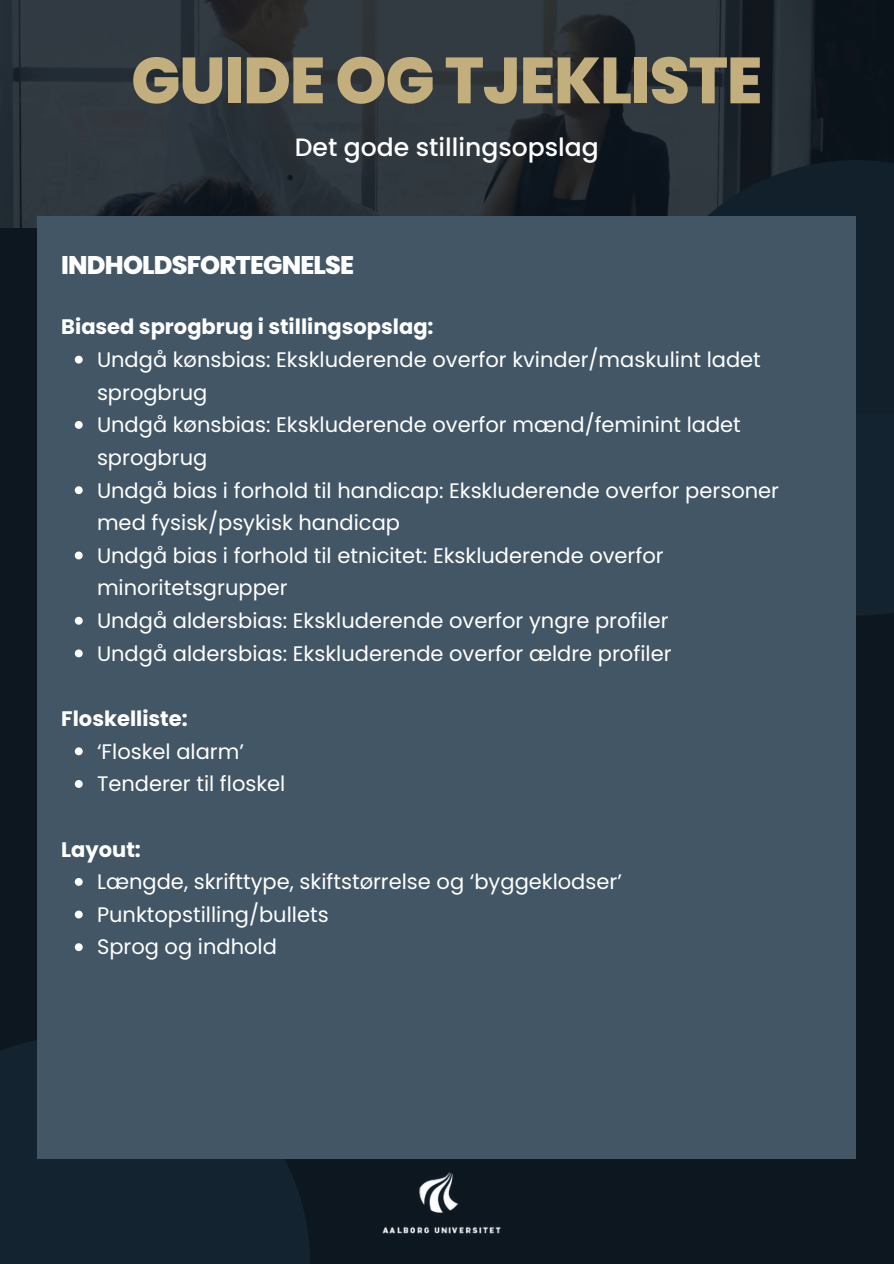
<style>
.page{position:relative;width:894px;height:1264px;background:#fff}
.page>*{position:absolute;margin:0;border:0;box-sizing:border-box;transform-origin:0 0}
.t1{font:800 65.1px "Poppins";letter-spacing:-.02em;color:#c2af7d}
.t2{font:800 25.5px "Poppins";letter-spacing:-.035em;color:#fff}
.t3{font:500 25.05px "Poppins";color:#fff}
.t4{font:21px/32.7px "Poppins";color:#fff}
.t5{font:700 21px "Poppins";color:#fff}
</style>
<div class="page">
<div style="left:0;top:0;width:893px;height:1263px;background:#0d1720"></div>
<div style="left:0;top:1035px;width:310px;height:228px;background:#142330"></div>
<div style="left:628px;top:160px;width:265px;height:455px;background:#142330"></div>
<svg style="left:0;top:0;width:893px;height:414px"></svg>
<div style="left:38px;top:216px;width:818px;height:942px;background:#435666"></div>
<svg style="left:75px;top:356px;width:8px;height:7px"></svg>
<svg style="left:75px;top:421px;width:8px;height:8px"></svg>
<svg style="left:75px;top:486px;width:8px;height:8px"></svg>
<svg style="left:75px;top:551px;width:8px;height:8px"></svg>
<svg style="left:75px;top:617px;width:8px;height:7px"></svg>
<svg style="left:75px;top:649px;width:8px;height:8px"></svg>
<svg style="left:75px;top:747px;width:8px;height:8px"></svg>
<svg style="left:75px;top:780px;width:8px;height:8px"></svg>
<svg style="left:75px;top:878px;width:8px;height:7px"></svg>
<svg style="left:75px;top:910px;width:8px;height:8px"></svg>
<svg style="left:75px;top:943px;width:8px;height:8px"></svg>
<img style="left:347px;top:1158px;width:183px;height:76px">
<h1 class="t1" style="left:131px;top:35px;width:632px">GUIDE OG TJEKLISTE</h1>
<h3 class="t3" style="left:295px;top:129px;width:305px">Det gode stillingsopslag</h3>
<h2 class="t2" style="left:61px;top:247px;width:294px">INDHOLDSFORTEGNELSE</h2>
<h4 class="t5" style="left:61px;top:312px;width:373px">Biased sprogbrug i stillingsopslag:</h4>
<p class="t4" style="left:97px;top:343px;width:665px">Undgå kønsbias: Ekskluderende overfor kvinder/maskulint ladet sprogbrug</p>
<p class="t4" style="left:97px;top:408px;width:645px">Undgå kønsbias: Ekskluderende overfor mænd/feminint ladet sprogbrug</p>
<p class="t4" style="left:97px;top:474px;width:683px">Undgå bias i forhold til handicap: Ekskluderende overfor personer med fysisk/psykisk handicap</p>
<p class="t4" style="left:97px;top:539px;width:568px">Undgå bias i forhold til etnicitet: Ekskluderende overfor minoritetsgrupper</p>
<p class="t4" style="left:97px;top:604px;width:573px">Undgå aldersbias: Ekskluderende overfor yngre profiler</p>
<p class="t4" style="left:97px;top:637px;width:576px">Undgå aldersbias: Ekskluderende overfor ældre profiler</p>
<h4 class="t5" style="left:61px;top:704px;width:128px">Floskelliste:</h4>
<p class="t4" style="left:97px;top:735px;width:148px">‘Floskel alarm’</p>
<p class="t4" style="left:97px;top:767px;width:190px">Tenderer til floskel</p>
<h4 class="t5" style="left:61px;top:834px;width:81px">Layout:</h4>
<p class="t4" style="left:97px;top:865px;width:526px">Længde, skrifttype, skiftstørrelse og ‘byggeklodser’</p>
<p class="t4" style="left:97px;top:898px;width:233px">Punktopstilling/bullets</p>
<p class="t4" style="left:97px;top:930px;width:181px">Sprog og indhold</p>
</div>
